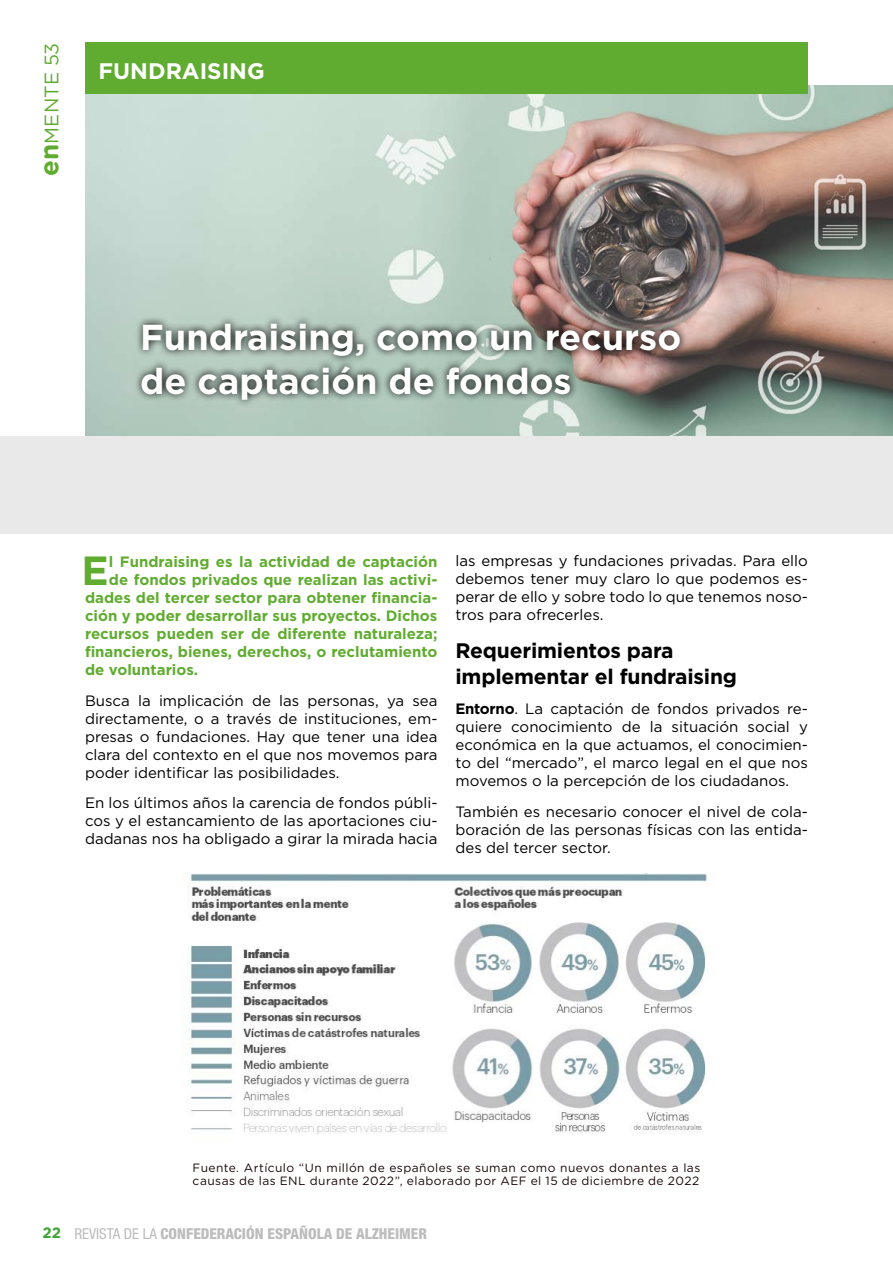
<style>
.page{position:relative;width:893px;height:1263px;background:#fff}
.page>*{position:absolute;margin:0;border:0;box-sizing:border-box;transform-origin:0 0}
.t1{font:700 40.65px "Gotham";color:#60ac30}
.t2{font:700 36px/43.2px "Gotham";color:#fff}
.t3{font:700 22.5px "Gotham";color:#fff}
.t4{font:700 21px/25.2px "Gotham";letter-spacing:-.01em;color:#000}
.t5{font:19.5px "Gotham";color:#60ac30}
.t6{font:15px/18px "Gotham";color:#000;text-align:justify}
.t7{font:700 15px "Gotham";color:#60ac30}
.t8{font:800 condensed 15px "Helvetica Neue LT Std";color:#bcbcbc}
.t9{font:700 15px "Gotham Rounded";color:#3fa535}
.t10{font:12px/13.5px "Gotham Rounded";letter-spacing:.035em;color:#180607}
.s1{font-family:"Gotham Rounded";font-weight:700;font-size:25.95px}
.s2{font-weight:700}
.s3{font-weight:400}
</style>
<div class="page">
<img style="left:85px;top:85px;width:808px;height:351px">
<div style="left:0;top:436px;width:893px;height:98px;background:#e9e9e9"></div>
<div style="left:85px;top:43px;width:723px;height:51px;background:#60ac30"></div>
<svg style="left:134px;top:316px;width:554px;height:92px;background:#879188"></svg>
<img style="left:189px;top:874px;width:520px;height:260px">
<h3 class="t5" style="left:41px;top:176px;width:135px;rotate:-90deg"><span class="s1">en</span>MENTE 53</h3>
<h3 class="t3" style="left:99px;top:58px;width:168px">FUNDRAISING</h3>
<h2 class="t2" style="left:140px;top:315px;width:542px">Fundraising, como un recurso de captación de fondos</h2>
<h1 class="t1" style="left:82px;top:547px;width:29px">E</h1>
<p class="t7" style="left:109px;top:553px;width:330px">l Fundraising es la actividad de captación</p>
<p class="t7" style="left:109px;top:571px;width:330px">de fondos privados que realizan las activi-</p>
<p class="t7" style="left:85px;top:589px;width:354px">dades del tercer sector para obtener financia-</p>
<p class="t7" style="left:85px;top:607px;width:354px">ción y poder desarrollar sus proyectos. Dichos</p>
<p class="t7" style="left:85px;top:625px;width:354px">recursos pueden ser de diferente naturaleza;</p>
<p class="t7" style="left:85px;top:643px;width:354px">financieros, bienes, derechos, o reclutamiento</p>
<p class="t7" style="left:85px;top:661px;width:115px">de voluntarios.</p>
<p class="t6" style="left:85px;top:691px;width:354px">Busca la implicación de las personas, ya sea directamente, o a través de instituciones, em&shy;presas o fundaciones. Hay que tener una idea clara del contexto en el que nos movemos para poder identificar las posibilidades.</p>
<p class="t6" style="left:85px;top:794px;width:354px">En los últimos años la carencia de fondos públi&shy;cos y el estancamiento de las aportaciones ciu&shy;dadanas nos ha obligado a girar la mirada hacia</p>
<p class="t6" style="left:455px;top:552px;width:354px">las empresas y fundaciones privadas. Para ello debemos tener muy claro lo que podemos es&shy;perar de ello y sobre todo lo que tenemos noso&shy;tros para ofrecerles.</p>
<h3 class="t4" style="left:455px;top:638px;width:283px">Requerimientos para implementar el fundraising</h3>
<p class="t6" style="left:455px;top:700px;width:354px"><span class="s2">Entorno</span>. La captación de fondos privados re&shy;quiere conocimiento de la situación social y económica en la que actuamos, el conocimien&shy;to del “mercado”, el marco legal en el que nos movemos o la percepción de los ciudadanos.</p>
<p class="t6" style="left:455px;top:802px;width:354px">También es necesario conocer el nivel de cola&shy;boración de las personas físicas con las entida&shy;des del tercer sector.</p>
<p class="t10" style="left:193px;top:1160px;width:509px">Fuente. Artículo “Un millón de españoles se suman como nuevos donantes a las causas de las ENL durante 2022”, elaborado por AEF el 15 de diciembre de 2022</p>
<p class="t9" style="left:43px;top:1222px;width:20px">22</p>
<p class="t8" style="left:74px;top:1224px;width:354px"><span class="s3">REVISTA DE LA</span> CONFEDERACIÓN ESPAÑOLA DE ALZHEIMER</p>
</div>
